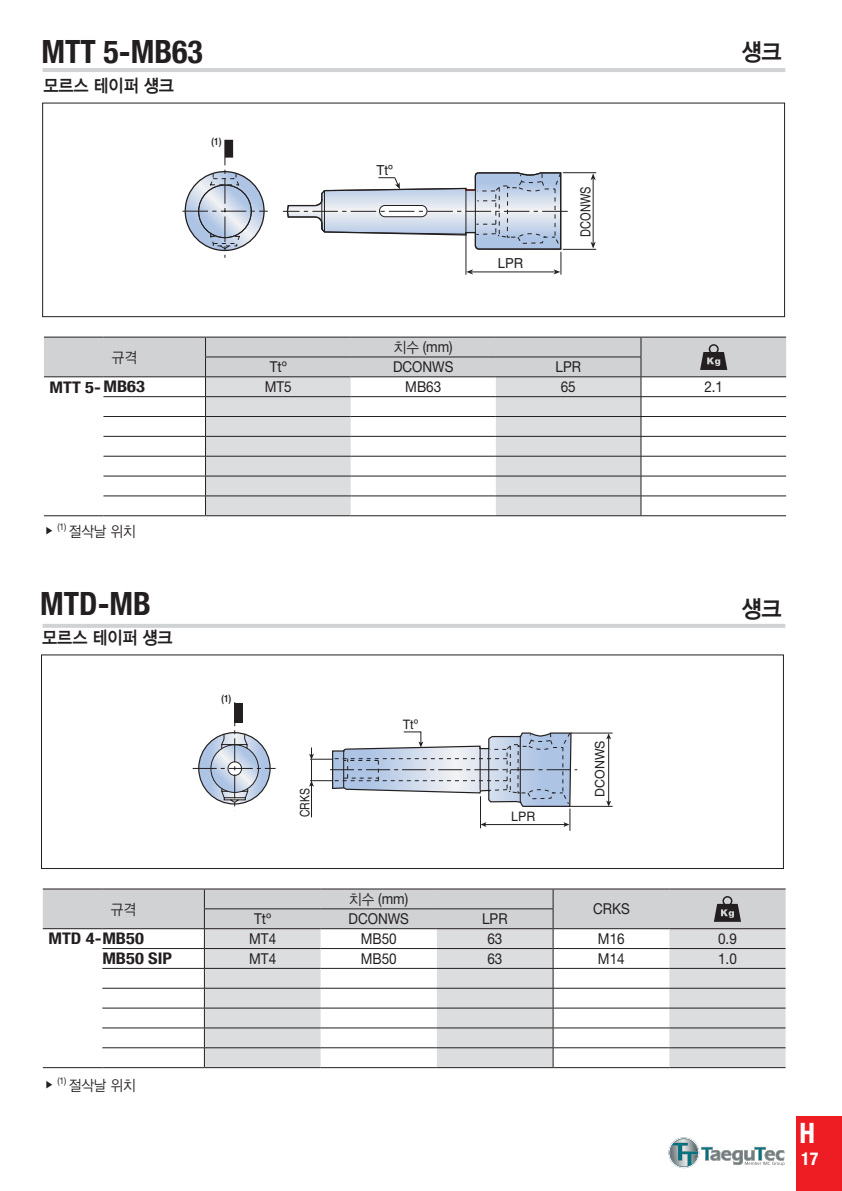
<style>
.page{position:relative;width:842px;height:1191px;background:#fff}
.page>*{position:absolute;margin:0;border:0;box-sizing:border-box;transform-origin:0 0}
.t1{font:700 condensed 32px "Helvetica Neue";color:#231f20}
.t2{font:700 condensed 28px "Helvetica Neue";color:#fff}
.t3{font:24px "DX Ngo Std 40";color:#231f20;scale:.9 1}
.t4{font:18px "DX Ngo Std 40";letter-spacing:-.01em;color:#231f20;scale:.9 1}
.t5{font:700 condensed 18px "Helvetica Neue";color:#fff}
.t6{font:700 condensed 16px "Helvetica Neue";color:#231f20;scale:1.15 1}
.t7{font:15px "Helvetica Neue LT Std";color:#231f20;scale:.9 1}
.t8{font:15px "DX Ngo Std 20";letter-spacing:-.01em;color:#231f20;scale:.9 1}
.t9{font:13.8px "Helvetica LT Std";color:#231f20;scale:.95 1}
.t10{font:13.8px "Helvetica LT Std";color:#231f20;scale:.8 1}
.t11{font:13px "Helvetica LT Std";color:#231f20;scale:.95 1}
.t12{font:13px "Helvetica LT Std";color:#231f20;scale:.8 1}
.t13{font:700 10px "Helvetica LT Std";color:#231f20;scale:.8 1}
.s1{font-family:"DX Ngo Std 20"}
</style>
<div class="page">
<hr style="left:43px;top:68px;width:742px;height:4px;background:#d1d2d4">
<svg style="left:668px;top:1137px;width:116px;height:31px"></svg>
<div style="left:797px;top:1116px;width:45px;height:75px;background:#ee1d23"></div>
<div style="left:42px;top:103px;width:743px;height:214px;border:1px solid #231f20"></div>
<hr style="left:44px;top:515px;width:59px;height:1px;background:#231f20">
<hr style="left:103px;top:515px;width:103px;height:1px;background:#231f20">
<hr style="left:206px;top:515px;width:145px;height:1px;background:#231f20">
<hr style="left:351px;top:515px;width:145px;height:1px;background:#231f20">
<hr style="left:496px;top:515px;width:145px;height:1px;background:#231f20">
<hr style="left:641px;top:515px;width:145px;height:1px;background:#231f20">
<hr style="left:44px;top:336px;width:59px;height:1px;background:#231f20">
<hr style="left:103px;top:336px;width:103px;height:1px;background:#231f20">
<hr style="left:206px;top:336px;width:145px;height:1px;background:#231f20">
<hr style="left:351px;top:336px;width:145px;height:1px;background:#231f20">
<hr style="left:496px;top:336px;width:145px;height:1px;background:#231f20">
<hr style="left:641px;top:336px;width:145px;height:1px;background:#231f20">
<svg style="left:44px;top:337px;width:742px;height:178px"></svg>
<hr style="left:43px;top:624px;width:742px;height:4px;background:#d1d2d4">
<hr style="left:563px;top:172px;width:33px;height:1px;background:#231f20">
<hr style="left:563px;top:249px;width:33px;height:1px;background:#231f20">
<hr style="left:593px;top:179px;width:1px;height:64px;background:#231f20">
<svg style="left:591px;top:173px;width:5px;height:7px"></svg>
<svg style="left:591px;top:242px;width:5px;height:6px"></svg>
<hr style="left:466px;top:235px;width:1px;height:40px;background:#231f20">
<svg style="left:182px;top:140px;width:86px;height:118px"></svg>
<div style="left:225px;top:140px;width:8px;height:17px;background:#231f20"></div>
<svg style="left:283px;top:172px;width:285px;height:102px"></svg>
<div style="left:41px;top:654px;width:743px;height:215px;border:1px solid #231f20"></div>
<hr style="left:43px;top:1067px;width:59px;height:1px;background:#231f20">
<hr style="left:102px;top:1067px;width:102px;height:1px;background:#231f20">
<hr style="left:204px;top:1067px;width:117px;height:1px;background:#231f20">
<hr style="left:321px;top:1067px;width:116px;height:1px;background:#231f20">
<hr style="left:437px;top:1067px;width:116px;height:1px;background:#231f20">
<hr style="left:553px;top:1067px;width:116px;height:1px;background:#231f20">
<hr style="left:669px;top:1067px;width:116px;height:1px;background:#231f20">
<hr style="left:43px;top:888px;width:59px;height:1px;background:#231f20">
<hr style="left:102px;top:888px;width:102px;height:1px;background:#231f20">
<hr style="left:204px;top:888px;width:117px;height:1px;background:#231f20">
<hr style="left:321px;top:888px;width:116px;height:1px;background:#231f20">
<hr style="left:437px;top:888px;width:116px;height:1px;background:#231f20">
<hr style="left:553px;top:888px;width:116px;height:1px;background:#231f20">
<hr style="left:669px;top:888px;width:116px;height:1px;background:#231f20">
<svg style="left:43px;top:889px;width:742px;height:178px"></svg>
<hr style="left:570px;top:806px;width:43px;height:1px;background:#231f20">
<hr style="left:571px;top:732px;width:42px;height:1px;background:#231f20">
<hr style="left:608px;top:737px;width:1px;height:65px;background:#231f20">
<svg style="left:606px;top:733px;width:5px;height:6px"></svg>
<svg style="left:606px;top:800px;width:5px;height:6px"></svg>
<svg style="left:309px;top:731px;width:268px;height:99px"></svg>
<svg style="left:193px;top:702px;width:83px;height:105px"></svg>
<h1 class="t1" style="left:41px;top:33px;width:163px">MTT 5-MB63</h1>
<p class="t4" style="left:43px;top:76px;width:147px">모르스 테이퍼 섕크</p>
<p class="t13" style="left:212px;top:135px;width:14px">(1)</p>
<p class="t9" style="left:376px;top:162px;width:19px">Ttº</p>
<p class="t9" style="left:498px;top:255px;width:28px">LPR</p>
<p class="t10" style="left:577px;top:237px;width:64px;rotate:-90deg">DCONWS</p>
<h3 class="t3" style="left:741px;top:40px;width:46px">섕크</h3>
<p class="t8" style="left:112px;top:350px;width:30px">규격</p>
<p class="t7" style="left:394px;top:338px;width:67px"><span class="s1">치수</span> (mm)</p>
<p class="t7" style="left:270px;top:358px;width:21px">Ttº</p>
<p class="t7" style="left:393px;top:358px;width:69px">DCONWS</p>
<p class="t7" style="left:555px;top:358px;width:30px">LPR</p>
<p class="t6" style="left:50px;top:377px;width:84px">MTT 5-MB63</p>
<p class="t7" style="left:265px;top:378px;width:32px">MT5</p>
<p class="t7" style="left:405px;top:378px;width:42px">MB63</p>
<p class="t7" style="left:561px;top:378px;width:18px">65</p>
<p class="t7" style="left:704px;top:378px;width:22px">2.1</p>
<p class="t8" style="left:57px;top:523px;width:89px"><sup>(1)</sup> 절삭날 위치</p>
<h1 class="t1" style="left:40px;top:584px;width:112px">MTD-MB</h1>
<p class="t4" style="left:42px;top:628px;width:147px">모르스 테이퍼 섕크</p>
<p class="t8" style="left:111px;top:901px;width:30px">규격</p>
<p class="t13" style="left:221px;top:692px;width:14px">(1)</p>
<p class="t12" style="left:297px;top:817px;width:38px;rotate:-90deg">CRKS</p>
<p class="t11" style="left:403px;top:717px;width:18px">Ttº</p>
<p class="t11" style="left:511px;top:809px;width:27px">LPR</p>
<p class="t7" style="left:349px;top:890px;width:67px"><span class="s1">치수</span> (mm)</p>
<p class="t7" style="left:254px;top:909px;width:21px">Ttº</p>
<p class="t7" style="left:348px;top:909px;width:69px">DCONWS</p>
<p class="t7" style="left:482px;top:909px;width:30px">LPR</p>
<p class="t11" style="left:592px;top:797px;width:61px;rotate:-90deg">DCONWS</p>
<p class="t7" style="left:593px;top:900px;width:42px">CRKS</p>
<h3 class="t3" style="left:741px;top:596px;width:46px">섕크</h3>
<p class="t6" style="left:48px;top:929px;width:84px">MTD 4-MB50</p>
<p class="t7" style="left:249px;top:929px;width:32px">MT4</p>
<p class="t7" style="left:361px;top:929px;width:42px">MB50</p>
<p class="t7" style="left:487px;top:929px;width:18px">63</p>
<p class="t7" style="left:598px;top:929px;width:31px">M16</p>
<p class="t7" style="left:718px;top:929px;width:22px">0.9</p>
<p class="t6" style="left:102px;top:948px;width:62px">MB50 SIP</p>
<p class="t7" style="left:249px;top:949px;width:32px">MT4</p>
<p class="t7" style="left:361px;top:949px;width:42px">MB50</p>
<p class="t7" style="left:487px;top:949px;width:18px">63</p>
<p class="t7" style="left:598px;top:949px;width:31px">M14</p>
<p class="t7" style="left:718px;top:949px;width:22px">1.0</p>
<p class="t8" style="left:57px;top:1077px;width:89px"><sup>(1)</sup> 절삭날 위치</p>
<h2 class="t2" style="left:799px;top:1115px;width:17px">H</h2>
<p class="t5" style="left:801px;top:1147px;width:19px">17</p>
</div>
